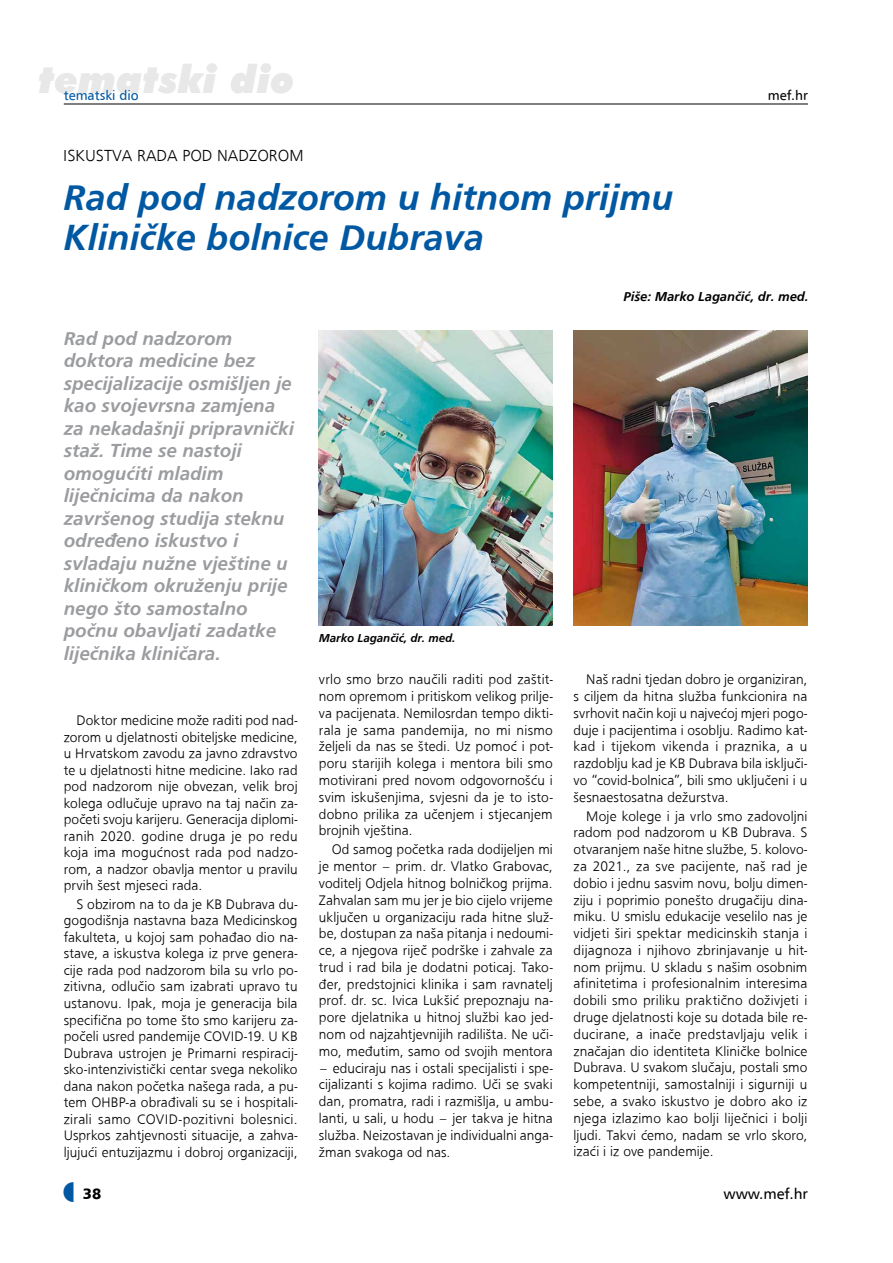
<style>
.page{position:relative;width:893px;height:1263px;background:#fff}
.page>*{position:absolute;margin:0;border:0;box-sizing:border-box;transform-origin:0 0}
.t1{font:italic 900 39px "Futura BT";color:#e8e8e9}
.t2{font:500 37.5px/40.5px "Frugal Sans Bold Italic DTC";color:#0058a2}
.t3{font:500 19.5px/22.5px "Frugal Sans Bold Italic DTC";color:#9b9c9f}
.t4{font:500 16.5px "Frugal Sans Light DTC";color:#000}
.t5{font:15px "A Frutiger";color:#000}
.t6{font:900 15px "A Frutiger";color:#000}
.t7{font:500 14.25px/16.8px "Frugal Sans Light DTC";letter-spacing:.005em;color:#000;text-align:justify}
.t8{font:500 13.5px "Frugal Sans Bold Italic DTC";color:#000}
.t9{font:13.5px "A Frutiger";color:#0058a2}
.t10{font:13.5px "A Frutiger";color:#000}
.t11{font:500 12px "Frugal Sans Bold Italic DTC";color:#000}
</style>
<div class="page">
<hr style="left:64px;top:104px;width:744px;height:1px;background:#000">
<img style="left:574px;top:331px;width:233px;height:294px">
<img style="left:319px;top:331px;width:234px;height:294px">
<h1 class="t1" style="left:38px;top:56px;width:258px">tematski dio</h1>
<p class="t9" style="left:64px;top:87px;width:76px">tematski dio</p>
<p class="t10" style="left:768px;top:87px;width:42px">mef.hr</p>
<p class="t4" style="left:63px;top:146px;width:242px">ISKUSTVA RADA POD NADZOROM</p>
<h2 class="t2" style="left:63px;top:176px;width:611px">Rad pod nadzorom u hitnom prijmu<br>Kliničke bolnice Dubrava</h2>
<p class="t3" style="left:64px;top:327px;width:232px">Rad pod nadzorom doktora medicine bez specijalizacije osmišljen je kao svojevrsna zamjena za nekadašnji pripravnički staž. Time se nastoji omogućiti mladim liječnicima da nakon završenog studija steknu određeno iskustvo i svladaju nužne vještine u kliničkom okruženju prije nego što samostalno počnu obavljati zadatke liječnika kliničara.</p>
<p class="t7" style="left:64px;top:712px;width:235px;text-indent:13px">Doktor medicine može raditi pod nad&shy;zorom u djelatnosti obiteljske medicine, u Hrvatskom zavodu za javno zdravstvo te u djelatnosti hitne medicine. Iako rad pod nadzorom nije obvezan, velik broj kolega odlučuje upravo na taj način za&shy;početi svoju karijeru. Generacija diplomi&shy;ranih 2020. godine druga je po redu koja ima mogućnost rada pod nadzo&shy;rom, a nadzor obavlja mentor u pravilu prvih šest mjeseci rada.</p>
<p class="t7" style="left:64px;top:896px;width:235px;text-indent:13px">S obzirom na to da je KB Dubrava du&shy;gogodišnja nastavna baza Medicinskog fakulteta, u kojoj sam pohađao dio na&shy;stave, a iskustva kolega iz prve genera&shy;cije rada pod nadzorom bila su vrlo po&shy;zitivna, odlučio sam izabrati upravo tu ustanovu. Ipak, moja je generacija bila specifična po tome što smo karijeru za&shy;počeli usred pandemije COVID-19. U KB Dubrava ustrojen je Primarni respiracij&shy;sko-intenzivistički centar svega nekoliko dana nakon početka našega rada, a pu&shy;tem OHBP-a obrađivali su se i hospitali&shy;zirali samo COVID-pozitivni bolesnici.<br>Usprkos zahtjevnosti situacije, a zahva&shy;ljujući entuzijazmu i dobroj organizaciji,</p>
<p class="t11" style="left:319px;top:631px;width:138px">Marko Lagančić, dr. med.</p>
<p class="t7" style="left:319px;top:671px;width:235px">vrlo smo brzo naučili raditi pod zaštit&shy;nom opremom i pritiskom velikog prilje&shy;va pacijenata. Nemilosrdan tempo dikti&shy;rala je sama pandemija, no mi nismo željeli da nas se štedi. Uz pomoć i pot&shy;poru starijih kolega i mentora bili smo motivirani pred novom odgovornošću i svim iskušenjima, svjesni da je to isto&shy;dobno prilika za učenjem i stjecanjem brojnih vještina.</p>
<p class="t7" style="left:319px;top:841px;width:235px;text-indent:13px">Od samog početka rada dodijeljen mi je mentor – prim. dr. Vlatko Grabovac, voditelj Odjela hitnog bolničkog prijma.<br>Zahvalan sam mu jer je bio cijelo vrijeme uključen u organizaciju rada hitne služ&shy;be, dostupan za naša pitanja i nedoumi&shy;ce, a njegova riječ podrške i zahvale za trud i rad bila je dodatni poticaj. Tako&shy;đer, predstojnici klinika i sam ravnatelj prof. dr. sc. Ivica Lukšić prepoznaju na&shy;pore djelatnika u hitnoj službi kao jed&shy;nom od najzahtjevnijih radilišta. Ne uči&shy;mo, međutim, samo od svojih mentora</p>
<p class="t7" style="left:319px;top:1059px;width:235px">– educiraju nas i ostali specijalisti i spe&shy;cijalizanti s kojima radimo. Uči se svaki dan, promatra, radi i razmišlja, u ambu&shy;lanti, u sali, u hodu – jer takva je hitna služba. Neizostavan je individualni anga&shy;žman svakoga od nas.</p>
<p class="t8" style="left:624px;top:288px;width:186px">Piše: Marko Lagančić, dr. med.</p>
<p class="t7" style="left:574px;top:671px;width:235px;text-indent:13px">Naš radni tjedan dobro je organiziran, s ciljem da hitna služba funkcionira na svrhovit način koji u najvećoj mjeri pogo&shy;duje i pacijentima i osoblju. Radimo kat&shy;kad i tijekom vikenda i praznika, a u razdoblju kad je KB Dubrava bila isključi&shy;vo “covid-bolnica”, bili smo uključeni i u šesnaestosatna dežurstva.</p>
<p class="t7" style="left:574px;top:807px;width:235px;text-indent:13px">Moje kolege i ja vrlo smo zadovoljni radom pod nadzorom u KB Dubrava. S otvaranjem naše hitne službe, 5. kolovo&shy;za 2021., za sve pacijente, naš rad je dobio i jednu sasvim novu, bolju dimen&shy;ziju i poprimio ponešto drugačiju dina&shy;miku. U smislu edukacije veselilo nas je vidjeti širi spektar medicinskih stanja i dijagnoza i njihovo zbrinjavanje u hit&shy;nom prijmu. U skladu s našim osobnim afinitetima i profesionalnim interesima dobili smo priliku praktično doživjeti i druge djelatnosti koje su dotada bile re&shy;ducirane, a inače predstavljaju velik i značajan dio identiteta Kliničke bolnice Dubrava. U svakom slučaju, postali smo kompetentniji, samostalniji i sigurniji u sebe, a svako iskustvo je dobro ako iz njega izlazimo kao bolji liječnici i bolji ljudi. Takvi ćemo, nadam se vrlo skoro, izaći i iz ove pandemije.</p>
<p class="t6" style="left:83px;top:1184px;width:20px">38</p>
<p class="t5" style="left:724px;top:1185px;width:86px">www.mef.hr</p>
</div>
